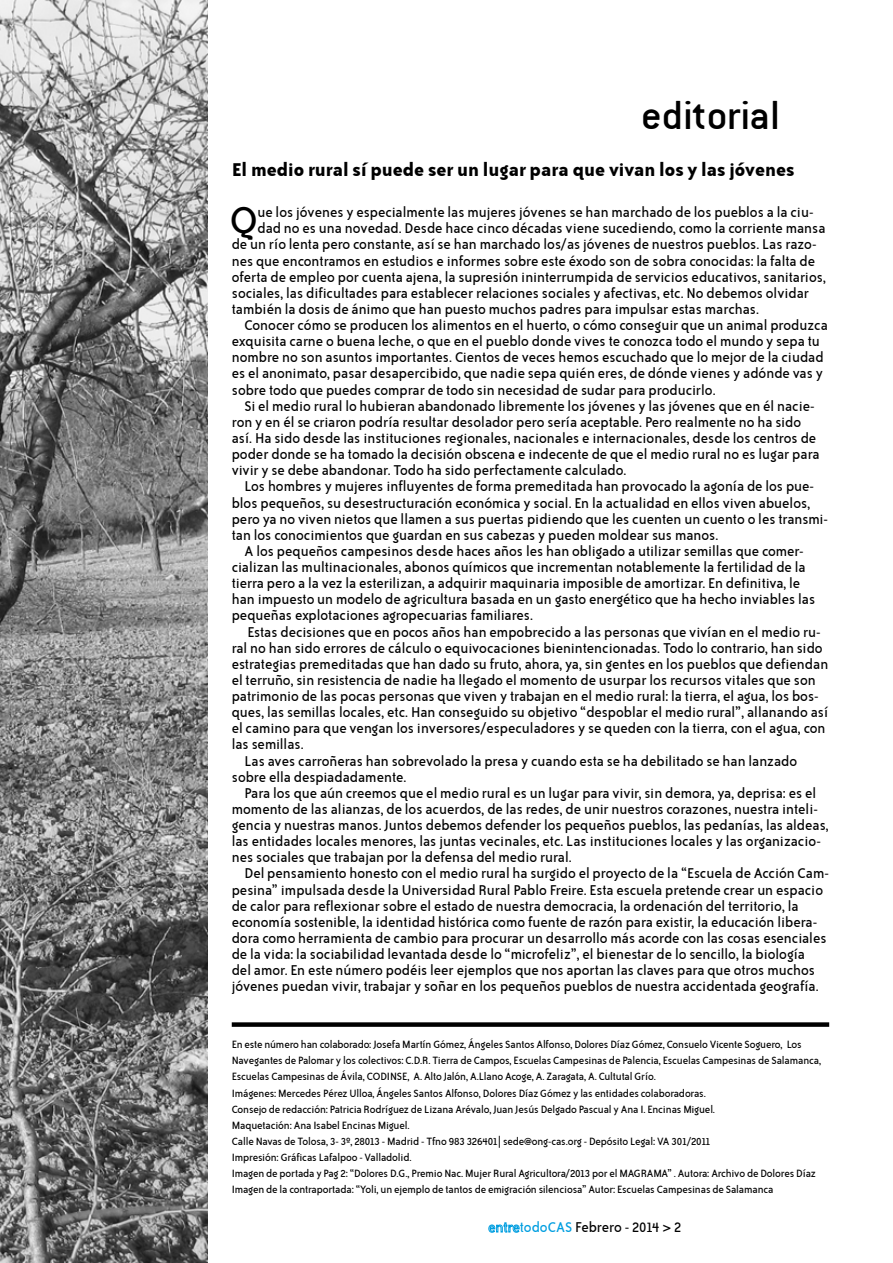
<style>
.page{position:relative;width:893px;height:1263px;background:#fff}
.page>*{position:absolute;margin:0;border:0;box-sizing:border-box;transform-origin:0 0}
.t1{font:45px "Conduit ITC";color:#000}
.t2{font:42.9px "Bailey Sans ITCTT Book";color:#000}
.t3{font:21px "Bailey Sans ITCTT Bold";color:#000}
.t4{font:16.2px "Bailey Sans ITCTT Book";color:#000}
.t5{font:12px/16.2px "Bailey Sans ITCTT Book";letter-spacing:-.01em;color:#000}
.s1{color:#009ee0}
</style>
<div class="page">
<img style="left:0;top:0;width:207px;height:1263px">
<div style="left:232px;top:1022px;width:597px;height:5px;background:#000"></div>
<svg style="left:488px;top:1222px;width:32px;height:10px"></svg>
<h1 class="t1" style="left:641px;top:90px;width:141px">editorial</h1>
<p class="t3" style="left:232px;top:158px;width:564px">El medio rural sí puede ser un lugar para que vivan los y las jóvenes</p>
<h2 class="t2" style="left:230px;top:198px;width:29px">Q</h2>
<p class="t4" style="left:257px;top:204px;width:558px">ue los jóvenes y especialmente las mujeres jóvenes se han marchado de los pueblos a la ciu-</p>
<p class="t4" style="left:257px;top:220px;width:570px">dad no es una novedad. Desde hace cinco décadas viene sucediendo, como la corriente mansa</p>
<p class="t4" style="left:232px;top:236px;width:586px">de un río lenta pero constante, así se han marchado los/as jóvenes de nuestros pueblos. Las razo-</p>
<p class="t4" style="left:232px;top:252px;width:585px">nes que encontramos en estudios e informes sobre este éxodo son de sobra conocidas: la falta de</p>
<p class="t4" style="left:232px;top:268px;width:596px">oferta de empleo por cuenta ajena, la supresión ininterrumpida de servicios educativos, sanitarios,</p>
<p class="t4" style="left:232px;top:284px;width:579px">sociales, las dificultades para establecer relaciones sociales y afectivas, etc. No debemos olvidar</p>
<p class="t4" style="left:232px;top:301px;width:529px">también la dosis de ánimo que han puesto muchos padres para impulsar estas marchas.</p>
<p class="t4" style="left:244px;top:317px;width:585px">Conocer cómo se producen los alimentos en el huerto, o cómo conseguir que un animal produzca</p>
<p class="t4" style="left:232px;top:333px;width:590px">exquisita carne o buena leche, o que en el pueblo donde vives te conozca todo el mundo y sepa tu</p>
<p class="t4" style="left:232px;top:349px;width:593px">nombre no son asuntos importantes. Cientos de veces hemos escuchado que lo mejor de la ciudad</p>
<p class="t4" style="left:232px;top:365px;width:593px">es el anonimato, pasar desapercibido, que nadie sepa quién eres, de dónde vienes y adónde vas y</p>
<p class="t4" style="left:232px;top:381px;width:485px">sobre todo que puedes comprar de todo sin necesidad de sudar para producirlo.</p>
<p class="t4" style="left:244px;top:397px;width:572px">Si el medio rural lo hubieran abandonado libremente los jóvenes y las jóvenes que en él nacie-</p>
<p class="t4" style="left:232px;top:413px;width:571px">ron y en él se criaron podría resultar desolador pero sería aceptable. Pero realmente no ha sido</p>
<p class="t4" style="left:232px;top:430px;width:586px">así. Ha sido desde las instituciones regionales, nacionales e internacionales, desde los centros de</p>
<p class="t4" style="left:232px;top:446px;width:589px">poder donde se ha tomado la decisión obscena e indecente de que el medio rural no es lugar para</p>
<p class="t4" style="left:232px;top:462px;width:396px">vivir y se debe abandonar. Todo ha sido perfectamente calculado.</p>
<p class="t4" style="left:244px;top:478px;width:571px">Los hombres y mujeres influyentes de forma premeditada han provocado la agonía de los pue-</p>
<p class="t4" style="left:232px;top:494px;width:580px">blos pequeños, su desestructuración económica y social. En la actualidad en ellos viven abuelos,</p>
<p class="t4" style="left:232px;top:510px;width:598px">pero ya no viven nietos que llamen a sus puertas pidiendo que les cuenten un cuento o les transmi-</p>
<p class="t4" style="left:232px;top:526px;width:488px">tan los conocimientos que guardan en sus cabezas y pueden moldear sus manos.</p>
<p class="t4" style="left:244px;top:542px;width:561px">A los pequeños campesinos desde haces años les han obligado a utilizar semillas que comer-</p>
<p class="t4" style="left:232px;top:559px;width:575px">cializan las multinacionales, abonos químicos que incrementan notablemente la fertilidad de la</p>
<p class="t4" style="left:232px;top:575px;width:570px">tierra pero a la vez la esterilizan, a adquirir maquinaria imposible de amortizar. En definitiva, le</p>
<p class="t4" style="left:232px;top:591px;width:585px">han impuesto un modelo de agricultura basada en un gasto energético que ha hecho inviables las</p>
<p class="t4" style="left:232px;top:607px;width:303px">pequeñas explotaciones agropecuarias familiares.</p>
<p class="t4" style="left:247px;top:623px;width:575px">Estas decisiones que en pocos años han empobrecido a las personas que vivían en el medio ru-</p>
<p class="t4" style="left:232px;top:639px;width:592px">ral no han sido errores de cálculo o equivocaciones bienintencionadas. Todo lo contrario, han sido</p>
<p class="t4" style="left:232px;top:655px;width:598px">estrategias premeditadas que han dado su fruto, ahora, ya, sin gentes en los pueblos que defiendan</p>
<p class="t4" style="left:232px;top:671px;width:586px">el terruño, sin resistencia de nadie ha llegado el momento de usurpar los recursos vitales que son</p>
<p class="t4" style="left:232px;top:688px;width:588px">patrimonio de las pocas personas que viven y trabajan en el medio rural: la tierra, el agua, los bos-</p>
<p class="t4" style="left:232px;top:704px;width:598px">ques, las semillas locales, etc. Han conseguido su objetivo “despoblar el medio rural”, allanando así</p>
<p class="t4" style="left:232px;top:720px;width:595px">el camino para que vengan los inversores/especuladores y se queden con la tierra, con el agua, con</p>
<p class="t4" style="left:232px;top:736px;width:73px">las semillas.</p>
<p class="t4" style="left:244px;top:752px;width:554px">Las aves carroñeras han sobrevolado la presa y cuando esta se ha debilitado se han lanzado</p>
<p class="t4" style="left:232px;top:768px;width:176px">sobre ella despiadadamente.</p>
<p class="t4" style="left:244px;top:784px;width:573px">Para los que aún creemos que el medio rural es un lugar para vivir, sin demora, ya, deprisa: es el</p>
<p class="t4" style="left:232px;top:800px;width:588px">momento de las alianzas, de los acuerdos, de las redes, de unir nuestros corazones, nuestra inteli-</p>
<p class="t4" style="left:232px;top:817px;width:599px">gencia y nuestras manos. Juntos debemos defender los pequeños pueblos, las pedanías, las aldeas,</p>
<p class="t4" style="left:232px;top:833px;width:591px">las entidades locales menores, las juntas vecinales, etc. Las instituciones locales y las organizacio-</p>
<p class="t4" style="left:232px;top:849px;width:341px">nes sociales que trabajan por la defensa del medio rural.</p>
<p class="t4" style="left:244px;top:865px;width:586px">Del pensamiento honesto con el medio rural ha surgido el proyecto de la “Escuela de Acción Cam-</p>
<p class="t4" style="left:232px;top:881px;width:593px">pesina” impulsada desde la Universidad Rural Pablo Freire. Esta escuela pretende crear un espacio</p>
<p class="t4" style="left:232px;top:897px;width:568px">de calor para reflexionar sobre el estado de nuestra democracia, la ordenación del territorio, la</p>
<p class="t4" style="left:232px;top:913px;width:587px">economía sostenible, la identidad histórica como fuente de razón para existir, la educación libera-</p>
<p class="t4" style="left:232px;top:929px;width:596px">dora como herramienta de cambio para procurar un desarrollo más acorde con las cosas esenciales</p>
<p class="t4" style="left:232px;top:946px;width:575px">de la vida: la sociabilidad levantada desde lo “microfeliz”, el bienestar de lo sencillo, la biología</p>
<p class="t4" style="left:232px;top:962px;width:585px">del amor. En este número podéis leer ejemplos que nos aportan las claves para que otros muchos</p>
<p class="t4" style="left:232px;top:978px;width:588px">jóvenes puedan vivir, trabajar y soñar en los pequeños pueblos de nuestra accidentada geografía.</p>
<p class="t5" style="left:232px;top:1037px;width:591px">En este número han colaborado: Josefa Martín Gómez, Ángeles Santos Alfonso, Dolores Díaz Gómez, Consuelo Vicente Soguero, Los Navegantes de Palomar y los colectivos: C.D.R. Tierra de Campos, Escuelas Campesinas de Palencia, Escuelas Campesinas de Salamanca, Escuelas Campesinas de Ávila, CODINSE, A. Alto Jalón, A.Llano Acoge, A. Zaragata, A. Cultutal Grío.<br>Imágenes: Mercedes Pérez Ulloa, Ángeles Santos Alfonso, Dolores Díaz Gómez y las entidades colaboradoras.<br>Consejo de redacción: Patricia Rodríguez de Lizana Arévalo, Juan Jesús Delgado Pascual y Ana I. Encinas Miguel.<br>Maquetación: Ana Isabel Encinas Miguel.<br>Calle Navas de Tolosa, 3- 3º, 28013 - Madrid - Tfno 983 326401| sede@ong-cas.org - Depósito Legal: VA 301/2011<br>Impresión: Gráficas Lafalpoo - Valladolid.<br>Imagen de portada y Pag 2: “Dolores D.G., Premio Nac. Mujer Rural Agricultora/2013 por el MAGRAMA” . Autora: Archivo de Dolores Díaz Imagen de la contraportada: “Yoli, un ejemplo de tantos de emigración silenciosa” Autor: Escuelas Campesinas de Salamanca</p>
<p class="t4" style="left:520px;top:1219px;width:163px"><span class="s1">todoCAS</span> Febrero - 2014 &gt; 2</p>
</div>
